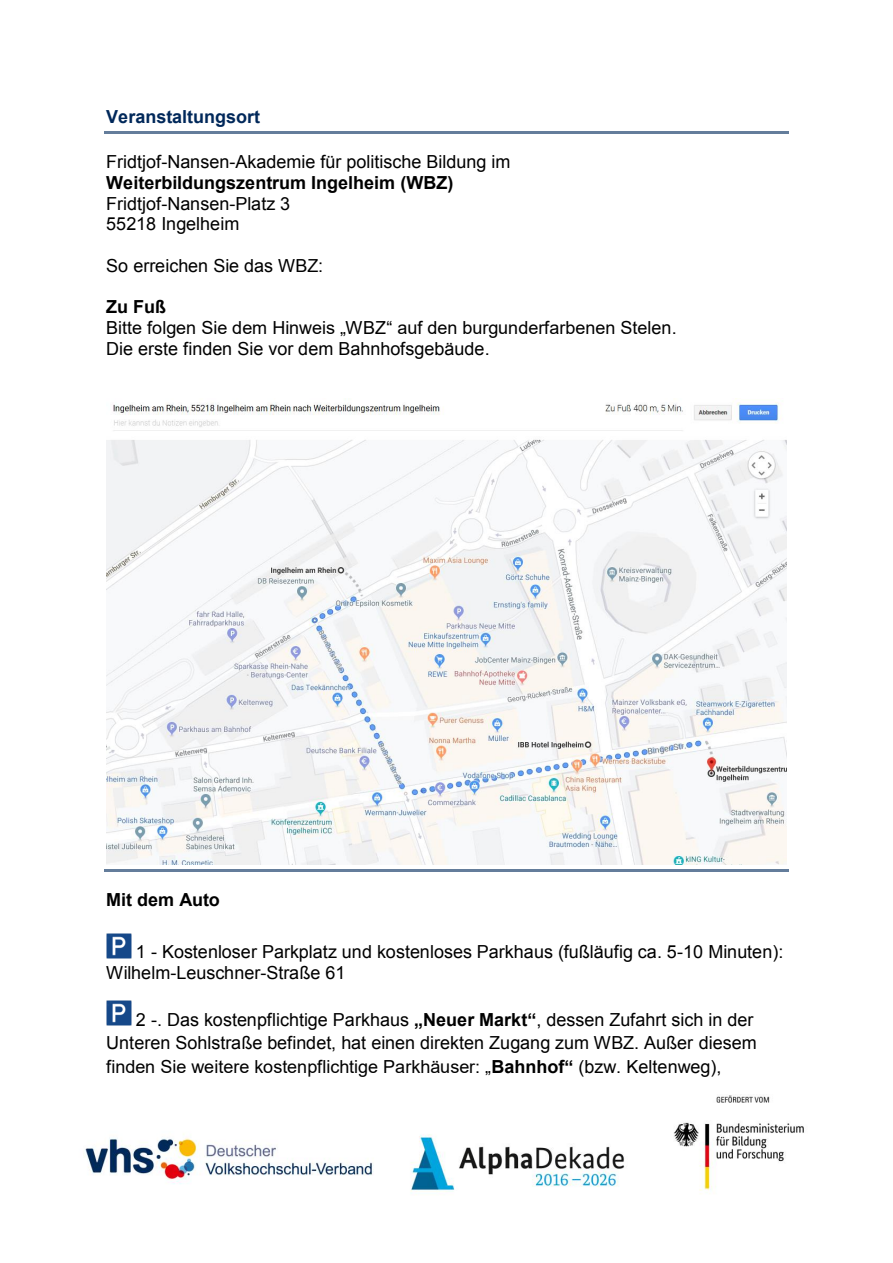
<style>
.page{position:relative;width:893px;height:1263px;background:#fff}
.page>*{position:absolute;margin:0;border:0;box-sizing:border-box;transform-origin:0 0}
.t1{font:18px/23.9px "Arial";color:#000}
.t2{font:18px/20.7px "Arial";color:#000}
.t3{font:700 18px "Arial";color:#000}
.t4{font:700 18px "Arial";color:#00285a}
.s1{font-weight:700}
.s2{font-style:inherit}
</style>
<div class="page">
<img style="left:84px;top:1134px;width:290px;height:50px">
<img style="left:410px;top:1134px;width:215px;height:58px">
<img style="left:674px;top:1095px;width:130px;height:96px">
<hr style="left:104px;top:132px;width:685px;height:2px;background:#647d9b">
<hr style="left:104px;top:869px;width:685px;height:2px;background:#647d9b">
<img style="left:106px;top:402px;width:681px;height:462px">
<img style="left:106px;top:934px;width:25px;height:24px">
<img style="left:106px;top:1001px;width:25px;height:25px">
<p class="t4" style="left:106px;top:105px;width:156px">Veranstaltungsort</p>
<p class="t1" style="left:106px;top:150px;width:406px">Fridtjof-Nansen-Akademie für politische Bildung im</p>
<p class="t3" style="left:106px;top:171px;width:349px">Weiterbildungszentrum Ingelheim (WBZ)</p>
<p class="t1" style="left:106px;top:193px;width:185px;line-height:20.7px">Fridtjof-Nansen-Platz 3<br>55218 Ingelheim</p>
<p class="t1" style="left:106px;top:254px;width:219px">So erreichen Sie das WBZ:</p>
<p class="t2" style="left:106px;top:296px;width:572px"><span class="s1">Zu Fuß<br></span>Bitte folgen Sie dem Hinweis „WBZ“ auf den burgunderfarbenen Stel<span class="s2">en.<br>Die erste finden Sie vor dem Bahnhofsgebäude.</span></p>
<p class="t3" style="left:106px;top:888px;width:115px">Mit dem Auto</p>
<p class="t1" style="left:106px;top:942px;width:679px;line-height:20.5px;text-indent:30px">1 - Kostenloser Parkplatz und kostenloses Parkhaus (fußläufig ca. 5-10 Minuten):<br>Wilhelm-Leuschner-Straße 61</p>
<p class="t1" style="left:106px;top:1007px;width:652px;text-indent:30px">2 -. Das kostenpflichtige Parkhaus <span class="s1">„Neuer Markt“</span>, dessen Zufahrt sich in der<br>Unteren Sohlstraße befindet, hat einen direkten Zugang zum WBZ. Außer diesem <span class="s2">finden Sie weitere kostenpflichtige Parkhäuser: „</span><span class="s1">Bahnhof“</span> (bzw. Keltenweg),</p>
</div>
